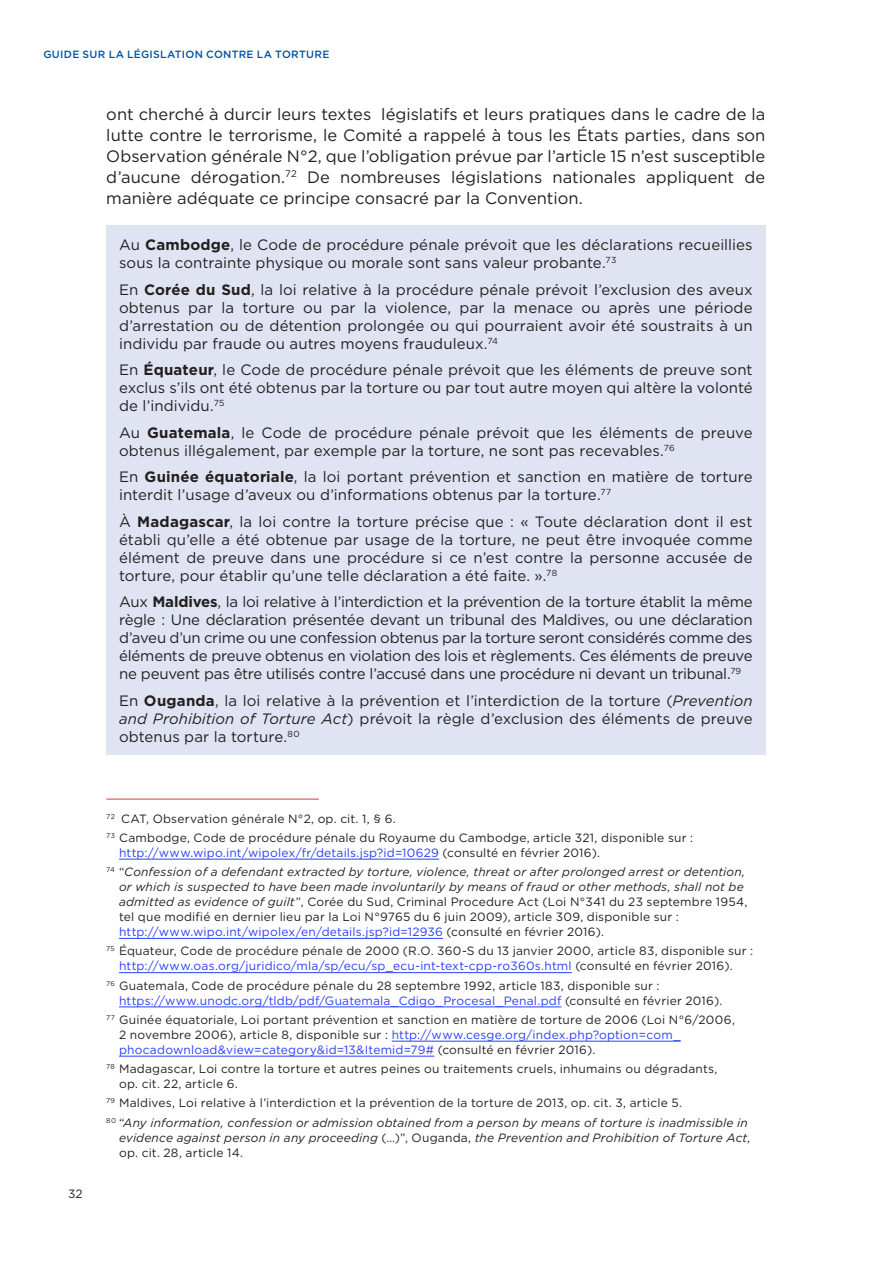
<style>
.page{position:relative;width:893px;height:1263px;background:#fff}
.page>*{position:absolute;margin:0;border:0;box-sizing:border-box;transform-origin:0 0}
.t1{font:16.5px/21px "Gotham";color:#231f20;text-align:justify}
.text_in_box{font:15px/18px "Gotham";letter-spacing:.005em;color:#231f20;text-align:justify}
.footnotes{font:12px/15px "Gotham";letter-spacing:.015em;color:#231f20}
.footnotes-2{font:italic 12px/15px "Gotham";letter-spacing:.015em;color:#231f20}
.t2{font:500 10.5px "Gotham";letter-spacing:.03em;color:#0154a6}
.s1{font-weight:700}
.s2{font-style:italic}
.s3{color:#2a3fff}
.s4{font-style:normal}
.s5{font-style:normal;color:#2a3fff}
</style>
<div class="page">
<hr style="left:106px;top:798px;width:213px;height:2px;background:#ef4858">
<hr style="left:119px;top:859px;width:320px;height:1px;background:#2a3fff">
<hr style="left:119px;top:938px;width:324px;height:1px;background:#2a3fff">
<hr style="left:119px;top:972px;width:453px;height:1px;background:#2a3fff">
<hr style="left:119px;top:1006px;width:442px;height:1px;background:#2a3fff">
<hr style="left:392px;top:1041px;width:289px;height:1px;background:#2a3fff">
<hr style="left:119px;top:1056px;width:315px;height:1px;background:#2a3fff">
<div style="left:106px;top:225px;width:659px;height:529px;background:#e0e4f2"></div>
<p class="t2" style="left:43px;top:48px;width:288px">GUIDE SUR LA LÉGISLATION CONTRE LA TORTURE</p>
<p class="t1" style="left:106px;top:103px;width:661px">ont cherché à durcir leurs textes législatifs et leurs pratiques dans le cadre de la lutte contre le terrorisme, le Comité a rappelé à tous les États parties, dans son Observation générale N°2, que l’obligation prévue par l’article 15 n’est susceptible d’aucune dérogation.<sup>72</sup> De nombreuses législations nationales appliquent de manière adéquate ce principe consacré par la Convention.</p>
<p class="text_in_box" style="left:119px;top:236px;width:635px">Au <span class="s1">Cambodge</span>, le Code de procédure pénale prévoit que les déclarations recueillies sous la contrainte physique ou morale sont sans valeur probante.<sup>73</sup></p>
<p class="text_in_box" style="left:119px;top:280px;width:635px">En <span class="s1">Corée du Sud</span>, la loi relative à la procédure pénale prévoit l’exclusion des aveux obtenus par la torture ou par la violence, par la menace ou après une période d’arrestation ou de détention prolongée ou qui pourraient avoir été soustraits à un individu par fraude ou autres moyens frauduleux.<sup>74</sup></p>
<p class="text_in_box" style="left:119px;top:361px;width:635px">En <span class="s1">Équateur</span>, le Code de procédure pénale prévoit que les éléments de preuve sont exclus s’ils ont été obtenus par la torture ou par tout autre moyen qui altère la volonté de l’individu.<sup>75</sup></p>
<p class="text_in_box" style="left:119px;top:423px;width:635px">Au <span class="s1">Guatemala</span>, le Code de procédure pénale prévoit que les éléments de preuve obtenus illégalement, par exemple par la torture, ne sont pas recevables.<sup>76</sup></p>
<p class="text_in_box" style="left:119px;top:468px;width:635px">En <span class="s1">Guinée équatoriale</span>, la loi portant prévention et sanction en matière de torture interdit l’usage d’aveux ou d’informations obtenus par la torture.<sup>77</sup></p>
<p class="text_in_box" style="left:119px;top:512px;width:635px">À <span class="s1">Madagascar</span>, la loi contre la torture précise que : « Toute déclaration dont il est établi qu’elle a été obtenue par usage de la torture, ne peut être invoquée comme élément de preuve dans une procédure si ce n’est contre la personne accusée de torture, pour établir qu’une telle déclaration a été faite. ».<sup>78</sup></p>
<p class="text_in_box" style="left:119px;top:593px;width:635px">Aux <span class="s1">Maldives</span>, la loi relative à l’interdiction et la prévention de la torture établit la même règle : Une déclaration présentée devant un tribunal des Maldives, ou une déclaration d’aveu d’un crime ou une confession obtenus par la torture seront considérés comme des éléments de preuve obtenus en violation des lois et règlements. Ces éléments de preuve ne peuvent pas être utilisés contre l’accusé dans une procédure ni devant un tribunal.<sup>79</sup></p>
<p class="text_in_box" style="left:119px;top:691px;width:635px">En <span class="s1">Ouganda</span>, la loi relative à la prévention et l’interdiction de la torture (<span class="s2">Prevention and Prohibition of Torture Act</span>) prévoit la règle d’exclusion des éléments de preuve obtenus par la torture.<sup>80</sup></p>
<p class="footnotes" style="left:68px;top:1186px;width:16px">32</p>
<p class="footnotes" style="left:106px;top:811px;width:291px"><sup>72</sup> CAT, Observation générale N°2, op. cit. 1, § 6.</p>
<p class="footnotes" style="left:119px;top:830px;width:576px;text-indent:-13px"><sup>73</sup> Cambodge, Code de procédure pénale du Royaume du Cambodge, article 321, disponible sur : <span class="s3">http://www.wipo.int/wipolex/fr/details.jsp?id=10629</span> (consulté en février 2016).</p>
<p class="footnotes-2" style="left:119px;top:864px;width:630px;text-indent:-13px"><sup>74</sup> <span class="s4">“</span>Confession of a defendant extracted by torture, violence, threat or after prolonged arrest or detention, or which is suspected to have been made involuntarily by means of fraud or other methods, shall not be admitted as evidence of guilt<span class="s4">”, Corée du Sud, Criminal Procedure Act (Loi N°341 du 23 septembre 1954, tel que modifié en dernier lieu par la Loi N°9765 du 6 juin 2009), article 309, disponible sur : </span><span class="s5">http://www.wipo.int/wipolex/en/details.jsp?id=12936</span> <span class="s4">(consulté en février 2016).</span></p>
<p class="footnotes" style="left:119px;top:943px;width:636px;text-indent:-13px"><sup>75</sup> Équateur, Code de procédure pénale de 2000 (R.O. 360-S du 13 janvier 2000, article 83, disponible sur : <span class="s3">http://www.oas.org/juridico/mla/sp/ecu/sp_ecu-int-text-cpp-ro360s.html</span> (consulté en février 2016).</p>
<p class="footnotes" style="left:119px;top:978px;width:605px;text-indent:-13px"><sup>76</sup> Guatemala, Code de procédure pénale du 28 septembre 1992, article 183, disponible sur : <span class="s3">https://www.unodc.org/tldb/pdf/Guatemala_Cdigo_Procesal_Penal.pdf</span> (consulté en février 2016).</p>
<p class="footnotes" style="left:119px;top:1012px;width:617px;text-indent:-13px"><sup>77</sup> Guinée équatoriale, Loi portant prévention et sanction en matière de torture de 2006 (Loi N°6/2006,<br>2 novembre 2006), article 8, disponible sur : <span class="s3">http://www.cesge.org/index.php?option=com_ phocadownload&amp;view=category&amp;id=13&amp;Itemid=79#</span> (consulté en février 2016).</p>
<p class="footnotes" style="left:119px;top:1061px;width:600px;text-indent:-13px"><sup>78</sup> Madagascar, Loi contre la torture et autres peines ou traitements cruels, inhumains ou dégradants, op. cit. 22, article 6.</p>
<p class="footnotes" style="left:106px;top:1095px;width:577px"><sup>79</sup> Maldives, Loi relative à l’interdiction et la prévention de la torture de 2013, op. cit. 3, article 5.</p>
<p class="footnotes-2" style="left:119px;top:1115px;width:633px;text-indent:-13px"><sup>80</sup> <span class="s4">“</span>Any information, confession or admission obtained from a person by means of torture is inadmissible in evidence against person in any proceeding <span class="s4">(…)”, Ouganda,</span> the Prevention and Prohibition of Torture Act<span class="s4">, op. cit. 28, article 14.</span></p>
</div>
